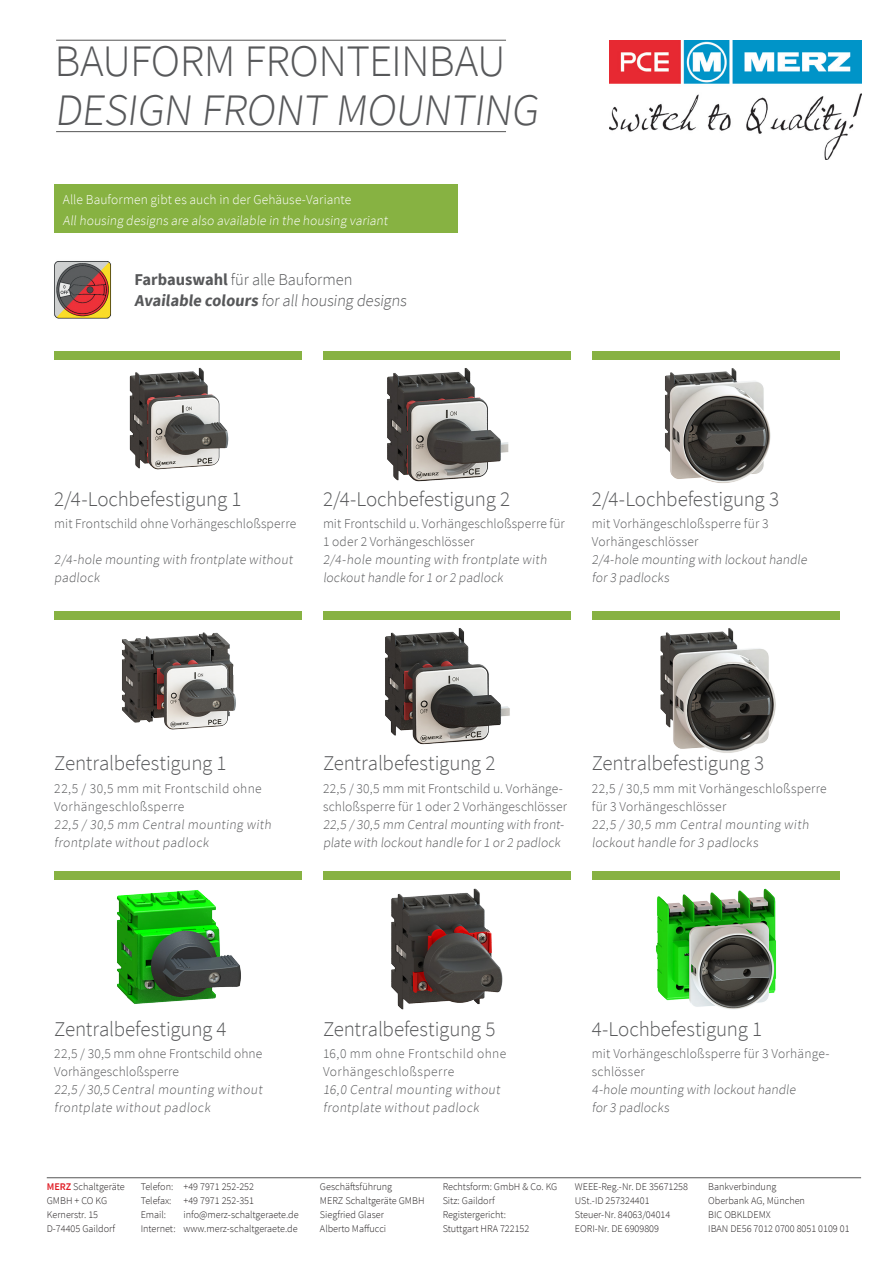
<style>
.page{position:relative;width:893px;height:1263px;background:#fff}
.page>*{position:absolute;margin:0;border:0;box-sizing:border-box;transform-origin:0 0}
.t1{font:300 45px/49.5px "Source Sans Pro";letter-spacing:-.015em;color:#57585a}
.t2{font:300 21px "Source Sans Pro";letter-spacing:-.005em;color:#57585a}
.t3{font:300 16.5px "Source Sans Pro";letter-spacing:-.01em;color:#57585a}
.t4{font:300 13.5px/18px "Source Sans Pro";letter-spacing:.015em;color:#57585a}
.t5{font:300 13.5px/21px "Source Sans Pro";letter-spacing:.005em;color:#fff}
.t6{font:300 10.2px "Source Sans Pro";color:#231f20}
.s1{font-weight:700}
.s2{font-weight:600;color:#e01e26}
</style>
<div class="page">
<img style="left:610px;top:41px;width:252px;height:118px">
<hr style="left:56px;top:40px;width:450px;height:1px;background:#555">
<hr style="left:56px;top:131px;width:450px;height:1px;background:#555">
<hr style="left:47px;top:1177px;width:814px;height:1px;background:#555">
<div style="left:54px;top:185px;width:403px;height:48px;background:#87b242"></div>
<img style="left:129px;top:367px;width:99px;height:102px">
<div style="left:54px;top:351px;width:248px;height:8px;background:#87b242"></div>
<img style="left:122px;top:633px;width:114px;height:97px">
<div style="left:54px;top:611px;width:248px;height:8px;background:#87b242"></div>
<div style="left:323px;top:871px;width:248px;height:8px;background:#87b242"></div>
<img style="left:391px;top:889px;width:112px;height:121px">
<div style="left:592px;top:351px;width:248px;height:8px;background:#87b242"></div>
<img style="left:665px;top:368px;width:106px;height:115px">
<div style="left:592px;top:611px;width:247px;height:8px;background:#87b242"></div>
<img style="left:660px;top:628px;width:116px;height:125px">
<div style="left:54px;top:871px;width:248px;height:8px;background:#87b242"></div>
<img style="left:117px;top:890px;width:124px;height:114px">
<div style="left:323px;top:351px;width:247px;height:8px;background:#87b242"></div>
<img style="left:387px;top:368px;width:122px;height:114px">
<div style="left:323px;top:611px;width:247px;height:8px;background:#87b242"></div>
<img style="left:385px;top:628px;width:125px;height:116px">
<img style="left:54px;top:261px;width:57px;height:58px">
<div style="left:592px;top:871px;width:247px;height:8px;background:#87b242"></div>
<img style="left:656px;top:889px;width:120px;height:121px">
<p class="t1" style="left:54px;top:36px;width:492px">BAUFORM FRONTEINBAU<br>DESIGN FRONT MOUNTING</p>
<p class="t5" style="left:63px;top:189px;width:328px">Alle Bauformen gibt es auch in der Gehäuse-Variante<br>Allhousing designs are also available in the housing variant</p>
<p class="t3" style="left:134px;top:270px;width:220px"><span class="s1">Farbauswahl</span> für alle Bauformen</p>
<p class="t3" style="left:134px;top:291px;width:276px"><span class="s1">Available colours</span> for allhousing designs</p>
<p class="t2" style="left:54px;top:486px;width:189px">2/4-Lochbefestigung 1</p>
<p class="t4" style="left:54px;top:515px;width:243px">mit Frontschild ohne Vorhängeschloßsperre</p>
<p class="t4" style="left:54px;top:551px;width:242px">2/4-hole mounting with frontplate without padlock</p>
<p class="t2" style="left:323px;top:486px;width:189px">2/4-Lochbefestigung 2</p>
<p class="t4" style="left:323px;top:515px;width:243px">mit Frontschild u. Vorhängeschloßsperre für<br>1 oder 2 Vorhängeschlösser</p>
<p class="t4" style="left:323px;top:551px;width:228px">2/4-hole mounting with frontplate with lockout handle for 1 or 2 padlock</p>
<p class="t2" style="left:592px;top:486px;width:189px">2/4-Lochbefestigung 3</p>
<p class="t4" style="left:592px;top:515px;width:178px">mit Vorhängeschloßsperre für 3</p>
<p class="t4" style="left:592px;top:533px;width:108px">Vorhängeschlösser</p>
<p class="t4" style="left:592px;top:551px;width:218px">2/4-hole mounting with lockout handle for 3 padlocks</p>
<p class="t2" style="left:54px;top:750px;width:174px">Zentralbefestigung 1</p>
<p class="t4" style="left:54px;top:779px;width:209px">22,5 / 30,5 mm mit Frontschild ohne</p>
<p class="t4" style="left:54px;top:797px;width:132px">Vorhängeschloßsperre</p>
<p class="t4" style="left:54px;top:815px;width:221px">22,5 / 30,5 mm Central mounting with frontplate without padlock</p>
<p class="t2" style="left:323px;top:750px;width:174px">Zentralbefestigung 2</p>
<p class="t4" style="left:323px;top:779px;width:246px">22,5 / 30,5 mm mit Frontschild u. Vorhänge&shy;schloßsperre für 1 oder 2 Vorhängeschlösser</p>
<p class="t4" style="left:323px;top:815px;width:244px">22,5 / 30,5 mm Centralmounting with front&shy;plate with lockout handle for 1 or 2 padlock</p>
<p class="t2" style="left:592px;top:750px;width:174px">Zentralbefestigung 3</p>
<p class="t4" style="left:592px;top:779px;width:236px">22,5 / 30,5 mm mit Vorhängeschloßsperre für 3 Vorhängeschlösser</p>
<p class="t4" style="left:592px;top:815px;width:221px">22,5 / 30,5 mm Central mounting with lockout handle for 3 padlocks</p>
<p class="t2" style="left:54px;top:1016px;width:174px">Zentralbefestigung 4</p>
<p class="t4" style="left:54px;top:1045px;width:210px">22,5 / 30,5 mm ohne Frontschild ohne<br>Vorhängeschloßsperre</p>
<p class="t4" style="left:54px;top:1081px;width:211px">22,5 / 30,5 Central mounting without</p>
<p class="t4" style="left:54px;top:1099px;width:160px">frontplate without padlock</p>
<p class="t2" style="left:323px;top:1016px;width:174px">Zentralbefestigung 5</p>
<p class="t4" style="left:323px;top:1045px;width:185px">16,0 mm ohne Frontschild ohne</p>
<p class="t4" style="left:323px;top:1063px;width:133px">Vorhängeschloßsperre</p>
<p class="t4" style="left:323px;top:1081px;width:181px">16,0 Central mounting without</p>
<p class="t4" style="left:323px;top:1099px;width:160px">frontplate without padlock</p>
<p class="t2" style="left:592px;top:1016px;width:172px">4-Lochbefestigung 1</p>
<p class="t4" style="left:592px;top:1045px;width:239px">mit Vorhängeschloßsperre für 3 Vorhänge&shy;schlösser</p>
<p class="t4" style="left:592px;top:1081px;width:207px">4-hole mounting with lockout handle for 3 padlocks</p>
<p class="t6" style="left:47px;top:1180px;width:79px"><span class="s2">MERZ</span> Schaltgeräte</p>
<p class="t6" style="left:47px;top:1194px;width:62px">GMBH + CO KG</p>
<p class="t6" style="left:47px;top:1208px;width:53px">Kernerstr. 15</p>
<p class="t6" style="left:47px;top:1222px;width:70px">D-74405 Gaildorf</p>
<p class="t6" style="left:141px;top:1180px;width:34px">Telefon:</p>
<p class="t6" style="left:141px;top:1194px;width:32px">Telefax:</p>
<p class="t6" style="left:141px;top:1208px;width:27px">Email:</p>
<p class="t6" style="left:141px;top:1222px;width:36px">Internet:</p>
<p class="t6" style="left:183px;top:1180px;width:72px">+49 7971 252-252</p>
<p class="t6" style="left:183px;top:1194px;width:72px">+49 7971 252-351</p>
<p class="t6" style="left:183px;top:1208px;width:117px">info@merz-schaltgeraete.de</p>
<p class="t6" style="left:183px;top:1222px;width:116px">www.merz-schaltgeraete.de</p>
<p class="t6" style="left:320px;top:1180px;width:74px">Geschäftsführung</p>
<p class="t6" style="left:320px;top:1194px;width:106px">MERZ Schaltgeräte GMBH</p>
<p class="t6" style="left:320px;top:1208px;width:66px">Siegfried Glaser</p>
<p class="t6" style="left:320px;top:1222px;width:68px">Alberto Maffucci</p>
<p class="t6" style="left:443px;top:1180px;width:116px">Rechtsform: GmbH &amp; Co. KG</p>
<p class="t6" style="left:443px;top:1194px;width:54px">Sitz: Gaildorf</p>
<p class="t6" style="left:443px;top:1208px;width:65px">Registergericht:</p>
<p class="t6" style="left:443px;top:1222px;width:88px">Stuttgart HRA 722152</p>
<p class="t6" style="left:575px;top:1180px;width:115px">WEEE-Reg.-Nr. DE 35671258</p>
<p class="t6" style="left:575px;top:1194px;width:76px">USt.-ID 257324401</p>
<p class="t6" style="left:575px;top:1208px;width:97px">Steuer-Nr. 84063/04014</p>
<p class="t6" style="left:575px;top:1222px;width:86px">EORI-Nr. DE 6909809</p>
<p class="t6" style="left:708px;top:1180px;width:70px">Bankverbindung</p>
<p class="t6" style="left:708px;top:1194px;width:98px">Oberbank AG, München</p>
<p class="t6" style="left:708px;top:1208px;width:64px">BIC OBKLDEMX</p>
<p class="t6" style="left:708px;top:1222px;width:143px">IBAN DE56 7012 0700 8051 0109 01</p>
</div>
